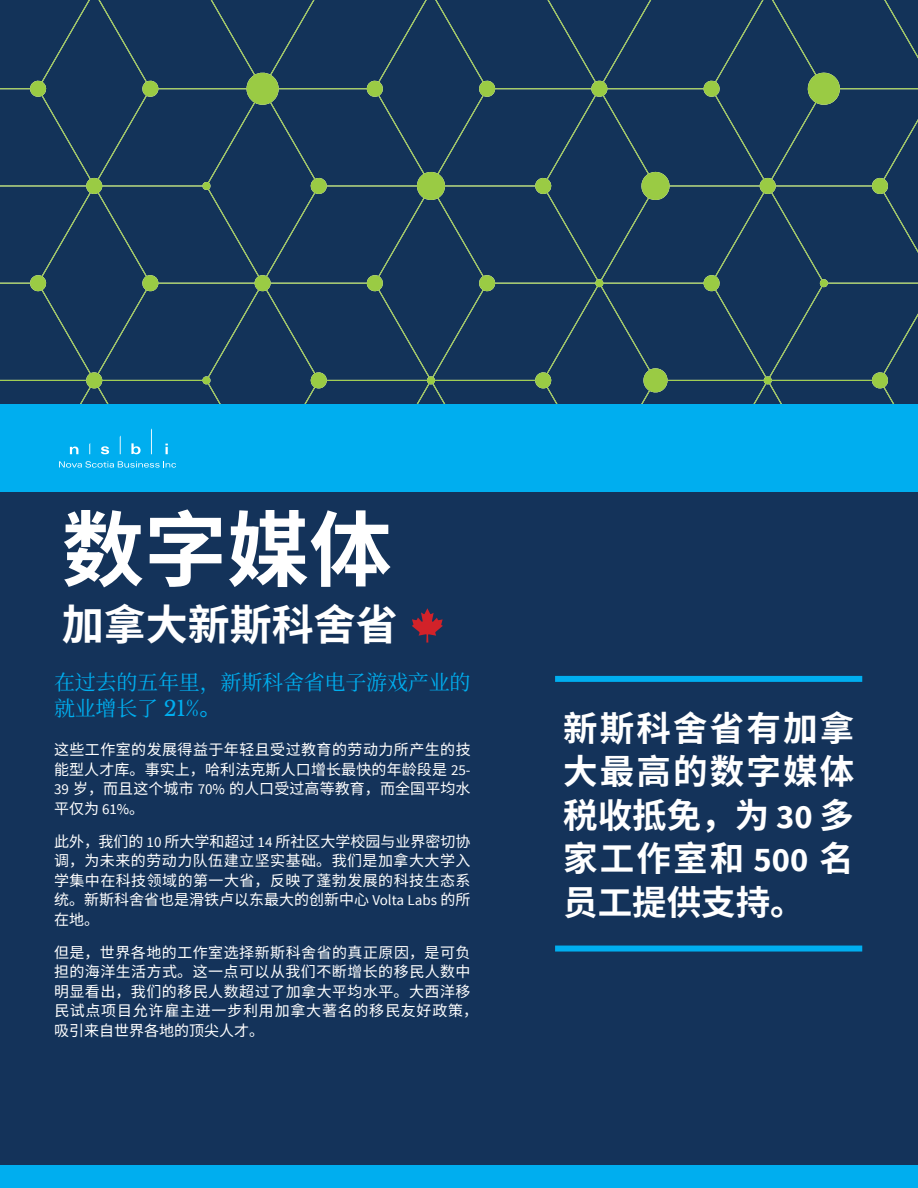
<style>
.page{position:relative;width:918px;height:1188px;background:#fff}
.page>*{position:absolute;margin:0;border:0;box-sizing:border-box;transform-origin:0 0}
.t1{font:700 82.5px "Noto Sans CJ Ksc";color:#fff}
.t2{font:700 42px "Noto Sans CJ Ksc";color:#fff}
.t3{font:700 34.5px/43.5px "Noto Sans CJ Ksc";letter-spacing:.06em;color:#fff;text-align:justify}
.t4{font:21px/25.5px "Noto Serif CJ Ksc";letter-spacing:-.01em;color:#00aeef}
.t5{font:15px/19.5px "Noto Sans CJ Ksc";letter-spacing:.03em;color:#fff;text-align:justify}
.s1{font-family:"Libre Baskerville"}
.s2{font-family:"Noto Sans CJ Ksc"}
.s3{font-family:"Source Sans Pro"}
</style>
<div class="page">
<div style="left:0;top:0;width:918px;height:404px;background:#133359"></div>
<div style="left:0;top:492px;width:918px;height:685px;background:#14335a"></div>
<div style="left:0;top:404px;width:918px;height:88px;background:#00aeef"></div>
<svg style="left:59px;top:461px;width:117px;height:7px"></svg>
<svg style="left:120px;top:435px;width:1px;height:19px"></svg>
<svg style="left:151px;top:428px;width:1px;height:26px"></svg>
<svg style="left:101px;top:446px;width:8px;height:8px"></svg>
<svg style="left:131px;top:443px;width:10px;height:11px"></svg>
<svg style="left:70px;top:447px;width:8px;height:7px"></svg>
<svg style="left:165px;top:444px;width:3px;height:10px"></svg>
<div style="left:0;top:1166px;width:918px;height:22px;background:#00aeef"></div>
<div style="left:555px;top:676px;width:307px;height:6px;background:#00aeef"></div>
<div style="left:555px;top:946px;width:307px;height:6px;background:#00aeef"></div>
<svg style="left:412px;top:608px;width:31px;height:35px"></svg>
<h1 class="t1" style="left:62px;top:503px;width:332px">数字媒体</h1>
<h2 class="t2" style="left:62px;top:601px;width:338px">加拿大新斯科舍省</h2>
<h3 class="t4" style="left:54px;top:670px;width:418px">在过去的五年里，新斯科舍省电子游戏产业的就业增长了 <span class="s1">21%</span><span class="s2">。</span></h3>
<p class="t5" style="left:54px;top:740px;width:418px">这些工作室的发展得益于年轻且受过教育的劳动力所产生的技能型人才库。事实上，哈利法克斯人口增长最快的年龄段是 <span class="s3">25- 39</span> 岁，而且这个城市 <span class="s3">70%</span> 的人口受过高等教育，而全国平均水平仅为 <span class="s3">61%</span>。</p>
<p class="t5" style="left:54px;top:832px;width:418px">此外，我们的 <span class="s3">10</span> 所大学和超过 <span class="s3">14</span> 所社区大学校园与业界密切协调，为未来的劳动力队伍建立坚实基础。我们是加拿大大学入学集中在科技领域的第一大省，反映了蓬勃发展的科技生态系统。新斯科舍省也是滑铁卢以东最大的创新中心 <span class="s3">Volta Labs</span> 的所在地。</p>
<p class="t5" style="left:54px;top:943px;width:426px;text-align:left">但是，世界各地的工作室选择新斯科舍省的真正原因，是可负担的海洋生活方式。这一点可以从我们不断增长的移民人数中明显看出，我们的移民人数超过了加拿大平均水平。大西洋移民试点项目允许雇主进一步利用加拿大著名的移民友好政策，吸引来自世界各地的顶尖人才。</p>
<h3 class="t3" style="left:563px;top:707px;width:292px">新斯科舍省有加拿大最高的数字媒体税收抵免，为 <span class="s3">30</span> 多家工作室和 <span class="s3">500</span> 名员工提供支持。</h3>
</div>
